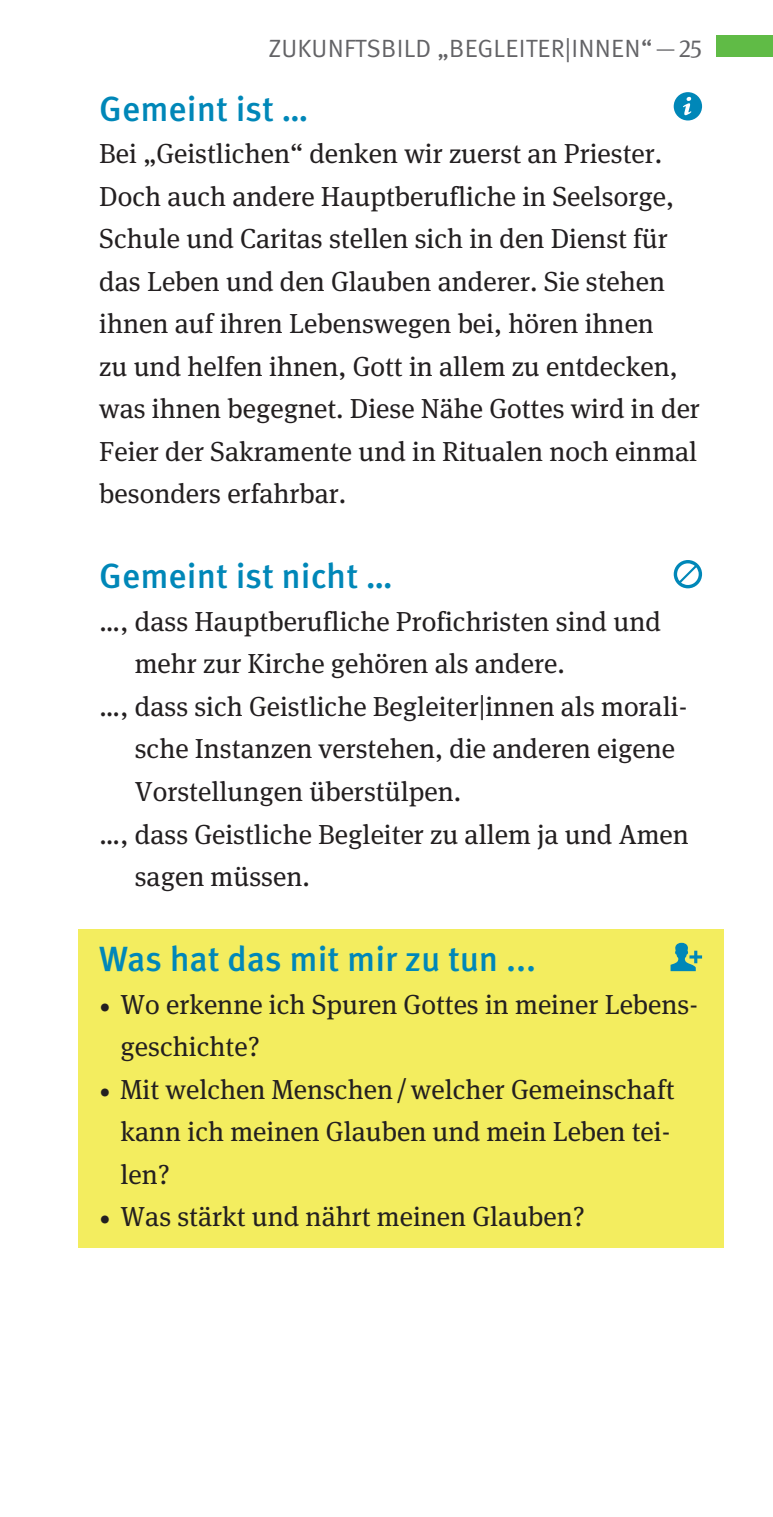
<style>
.page{position:relative;width:773px;height:1517px;background:#fff}
.page>*{position:absolute;margin:0;border:0;box-sizing:border-box;transform-origin:0 0}
.Absatzüberschrift{font:500 35px "Meta Pro";color:#0087b8}
.t1{font:27.5px/42.5px "Meta Serif";color:#231f20}
.t2{font:25px "Meta Pro";letter-spacing:.01em;color:#636366}
.s1{font-family:"Meta Serif"}
.s2{font-family:"Meta Serif Lf"}
.s3{font-family:"Minion Pro";font-size:30px}
</style>
<div class="page">
<svg style="left:673px;top:92px;width:29px;height:29px"></svg>
<div style="left:78px;top:928px;width:645px;height:319px;background:#f3ed5f"></div>
<svg style="left:670px;top:943px;width:32px;height:28px"></svg>
<svg style="left:673px;top:560px;width:29px;height:28px"></svg>
<hr style="left:0;top:588px;width:1px;height:929px;background:#60bb46">
<div style="left:716px;top:35px;width:56px;height:22px;background:#60bb46"></div>
<p class="t2" style="left:268px;top:32px;width:435px">ZUKUNFTSBILD „BEGLEITER|INNEN“<span class="s1">—</span><span class="s2">25</span></p>
<p class="Absatzüberschrift" style="left:99px;top:86px;width:211px">Gemeint ist …</p>
<p class="t1" style="left:99px;top:132px;width:602px">Bei „Geistlichen“ denken wir zuerst an Priester.<br>Doch auch andere Hauptberufliche in Seelsorge, Schule und Caritas stellen sich in den Dienst für das Leben und den Glauben anderer. Sie stehen ihnen auf ihren Lebenswegen bei, hören ihnen<br>zu und helfen ihnen, Gott in allem zu entdecken, was ihnen begegnet. Diese Nähe Gottes wird in der Feier der Sakramente und in Ritualen noch einmal besonders erfahrbar.</p>
<p class="Absatzüberschrift" style="left:99px;top:554px;width:295px">Gemeint ist nicht …</p>
<p class="t1" style="left:135px;top:600px;width:527px;text-indent:-35px">…… dass Hauptberufliche Profichristen sind und mehr zur Kirche gehören als andere.</p>
<p class="t1" style="left:135px;top:685px;width:554px;text-indent:-35px">…… dass sich Geistliche Begleiter|innen als morali&shy;sche Instanzen verstehen, die anderen eigene<br>Vorstellungen überstülpen.</p>
<p class="t1" style="left:135px;top:812px;width:555px;text-indent:-35px">…… dass Geistliche Begleiter zu allem ja und Amen sagen müssen.</p>
<p class="Absatzüberschrift" style="left:99px;top:937px;width:438px">Was hat das mit mir zu tun ...</p>
<p class="t1" style="left:120px;top:982px;width:579px;text-indent:-21px"><span class="s3">•</span> Wo erkenne ich Spuren Gottes in meiner Lebens&shy;geschichte?</p>
<p class="t1" style="left:120px;top:1067px;width:555px;text-indent:-21px"><span class="s3">•</span> Mit welchen Menschen/welcher Gemeinschaft kann ich meinen Glauben und mein Leben tei&shy;len?</p>
<p class="t1" style="left:99px;top:1195px;width:487px"><span class="s3">•</span> Was stärkt und nährt meinen Glauben?</p>
</div>
